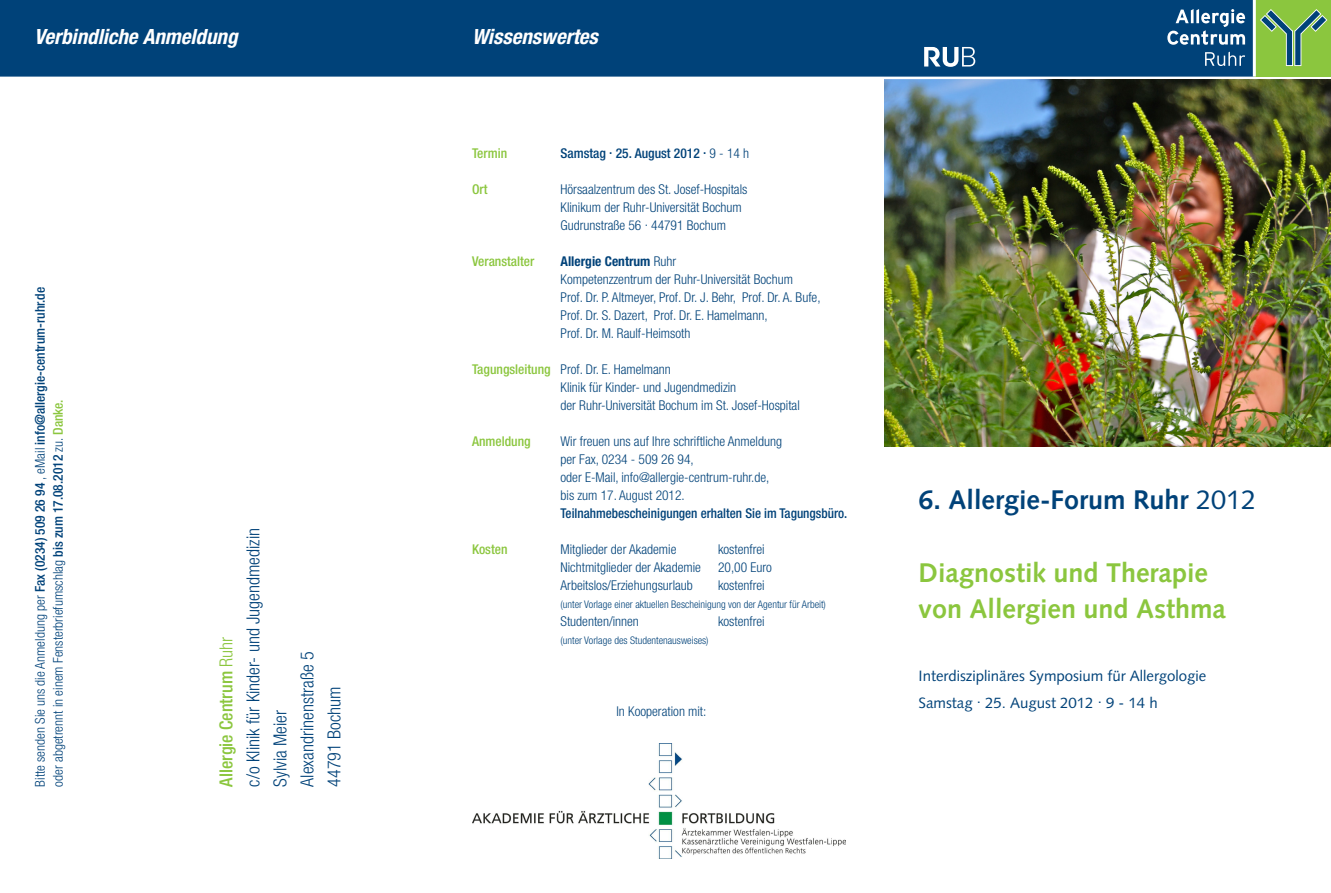
<style>
.page{position:relative;width:1331px;height:893px;background:#fff}
.page>*{position:absolute;margin:0;border:0;box-sizing:border-box;transform-origin:0 0}
.t1{font:700 27px/36px "Syntax";color:#8bc63e}
.t2{font:700 27px "Syntax";color:#004279}
.t3{font:italic 700 condensed 21px "Helvetica Neue";color:#fff}
.t4{font:300 condensed 18px/27px "Helvetica Neue";color:#004279}
.t5{font:15px/27px "Syntax";color:#004279}
.t6{font:300 condensed 13.5px/18px "Helvetica Neue";color:#004279}
.t7{font:500 condensed 13.5px "Helvetica Neue";color:#004279}
.t8{font:500 condensed 13.5px "Helvetica Neue";color:#8bc63e}
.t9{font:300 condensed 10.5px "Helvetica Neue";color:#004279}
.s1{font-weight:500}
.s2{font-weight:500;color:#8bc63e}
.s3{color:#8bc63e}
.s4{font-weight:300}
.s5{font-weight:700}
.s6{font-weight:400}
</style>
<div class="page">
<div style="left:0;top:0;width:1331px;height:77px;background:#004279"></div>
<img style="left:884px;top:80px;width:447px;height:366px">
<div style="left:1254px;top:0;width:77px;height:77px;background:#8bc63e"></div>
<svg style="left:1260px;top:9px;width:68px;height:57px"></svg>
<hr style="left:1253px;top:0;width:3px;height:77px;background:#fff">
<svg style="left:1167px;top:9px;width:78px;height:36px"></svg>
<svg style="left:1205px;top:52px;width:40px;height:14px"></svg>
<svg style="left:924px;top:47px;width:51px;height:20px"></svg>
<img style="left:472px;top:744px;width:373px;height:115px">
<h2 class="t3" style="left:34px;top:24px;width:205px">Verbindliche Anmeldung</h2>
<h2 class="t3" style="left:472px;top:24px;width:127px">Wissenswertes</h2>
<p class="t6" style="left:31px;top:787px;width:501px;rotate:-90deg">Bitte senden Sie uns die Anmeldung per <span class="s1">Fax (0234) 509 26 94</span> , eMail <span class="s1">info@allergie-centrum-ruhr.de </span>oder abgetrennt in einem Fensterbriefumschlag <span class="s1">bis zum 17.08.2012</span> zu. <span class="s2">Danke.</span></p>
<h3 class="t4" style="left:213px;top:787px;width:260px;rotate:-90deg"><span class="s2">Allergie Centrum</span> <span class="s3">Ruhr<br></span>c/o Klinik für Kinder- und Jugendmedizin<br>Sylvia Meier<br>Alexandrinenstraße 5<br>44791 Bochum</h3>
<p class="t8" style="left:472px;top:145px;width:37px">Termin</p>
<p class="t7" style="left:560px;top:145px;width:190px">Samstag . 25. August 2012 . <span class="s4">9 - 14 h</span></p>
<p class="t8" style="left:472px;top:181px;width:17px">Ort</p>
<p class="t6" style="left:560px;top:180px;width:188px">Hörsaalzentrum des St. Josef-Hospitals<br>Klinikum der Ruhr-Universität Bochum<br>Gudrunstraße 56 . 44791 Bochum</p>
<p class="t8" style="left:472px;top:253px;width:64px">Veranstalter</p>
<p class="t6" style="left:560px;top:252px;width:262px"><span class="s5">Allergie Centrum</span> Ruhr<br>Kompetenzzentrum der Ruhr-Universität Bochum<br>Prof. Dr. P. Altmeyer, Prof. Dr. J. Behr, Prof. Dr. A. Bufe, Prof. Dr. S. Dazert, Prof. Dr. E. Hamelmann,<br>Prof. Dr. M. Raulf-Heimsoth</p>
<p class="t6" style="left:560px;top:360px;width:241px;text-indent:-89px"><span class="s2">Tagungsleitung</span> Prof. Dr. E. Hamelmann<br>Klinik für Kinder- und Jugendmedizin<br>der Ruhr-Universität Bochum im St. Josef-Hospital</p>
<p class="t8" style="left:472px;top:433px;width:60px">Anmeldung</p>
<p class="t6" style="left:560px;top:432px;width:223px">Wir freuen uns auf Ihre schriftliche Anmeldung per Fax, 0234 - 509 26 94,<br>oder E-Mail, info@allergie-centrum-ruhr.de, bis zum 17. August 2012.</p>
<p class="t7" style="left:560px;top:505px;width:288px">Teilnahmebescheinigungen erhalten Sie im Tagungsbüro.</p>
<p class="t8" style="left:472px;top:541px;width:37px">Kosten</p>
<p class="t6" style="left:560px;top:540px;width:117px">Mitglieder der Akademie</p>
<p class="t6" style="left:718px;top:540px;width:48px">kostenfrei</p>
<p class="t6" style="left:560px;top:558px;width:142px">Nichtmitglieder der Akademie</p>
<p class="t6" style="left:718px;top:558px;width:55px">20,00 Euro</p>
<p class="t6" style="left:560px;top:576px;width:134px">Arbeitslos/Erziehungsurlaub</p>
<p class="t6" style="left:718px;top:576px;width:48px">kostenfrei</p>
<p class="t9" style="left:560px;top:598px;width:267px">(unter Vorlage einer aktuellen Bescheinigung von der Agentur für Arbeit)</p>
<p class="t6" style="left:560px;top:612px;width:80px">Studenten/innen</p>
<p class="t6" style="left:718px;top:612px;width:48px">kostenfrei</p>
<p class="t9" style="left:560px;top:634px;width:150px">(unter Vorlage des Studentenausweises)</p>
<p class="t6" style="left:616px;top:702px;width:91px">In Kooperation mit:</p>
<h1 class="t2" style="left:918px;top:485px;width:339px">6. Allergie-Forum Ruhr <span class="s6">2012</span></h1>
<h1 class="t1" style="left:918px;top:554px;width:309px">Diagnostik und Therapie von Allergien und Asthma</h1>
<p class="t5" style="left:918px;top:662px;width:289px">Interdisziplinäres Symposium für Allergologie<br>Samstag . 25. August 2012 . 9 - 14 h</p>
</div>
